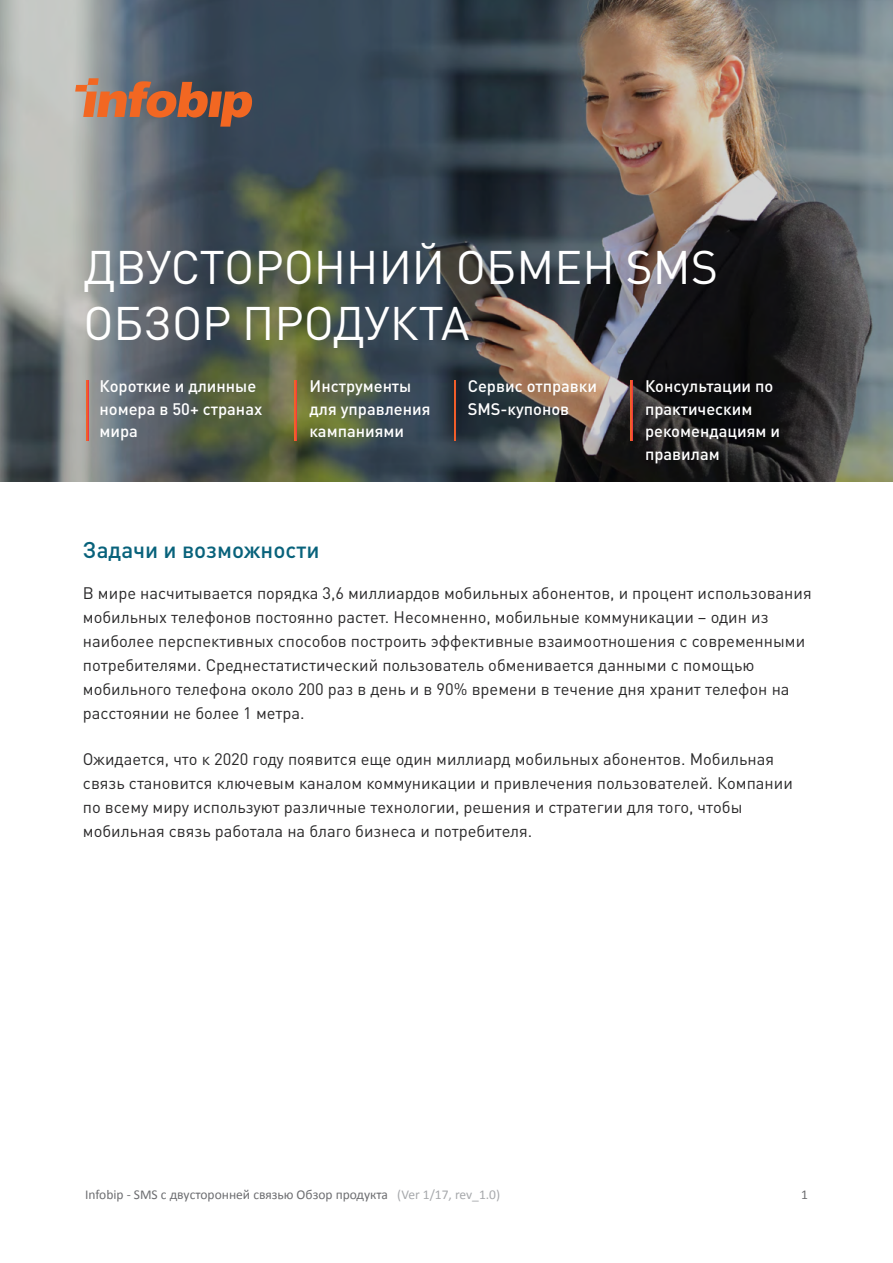
<style>
.page{position:relative;width:893px;height:1263px;background:#fff}
.page>*{position:absolute;margin:0;border:0;box-sizing:border-box;transform-origin:0 0}
.t1{font:46.5px/55.8px "DIN Pro";color:#fff}
.t2{font:500 22.5px "DIN Pro";color:#08627b}
.t3{font:16.5px/24px "DIN Pro";color:#292829}
.t4{font:500 16.5px/22.5px "DIN Pro";color:#fff}
.t5{font:13.5px "Calibri";color:#6d6e71}
.s1{color:#a7a9ac}
</style>
<div class="page">
<img style="left:0;top:0;width:893px;height:482px">
<svg style="left:75px;top:78px;width:177px;height:49px"></svg>
<hr style="left:87px;top:380px;width:1px;height:60px;background:#f1582f">
<hr style="left:295px;top:380px;width:1px;height:60px;background:#f15b2c">
<hr style="left:454px;top:380px;width:2px;height:60px;background:#f15d2a">
<hr style="left:631px;top:380px;width:1px;height:60px;background:#f15a2d">
<h1 class="t1" style="left:83px;top:235px;width:636px">ДВУСТОРОННИЙ ОБМЕН SMS<br>ОБЗОР ПРОДУКТА</h1>
<p class="t4" style="left:99px;top:373px;width:164px">Короткие и длинные номера в 50+ странах мира</p>
<p class="t4" style="left:468px;top:373px;width:131px">Сервис отправки<br>SMS-купонов</p>
<p class="t4" style="left:645px;top:373px;width:137px">Консультации по практическим рекомендациям и правилам</p>
<p class="t4" style="left:310px;top:373px;width:122px">Инструменты для управления кампаниями</p>
<h2 class="t2" style="left:83px;top:532px;width:238px">Задачи и возможности</h2>
<p class="t3" style="left:83px;top:580px;width:730px">В мире насчитывается порядка 3,6 миллиардов мобильных абонентов, и процент использования мобильных телефонов постоянно растет. Несомненно, мобильные коммуникации – один из наиболее перспективных способов построить эффективные взаимоотношения с современными потребителями. Среднестатистический пользователь обменивается данными с помощью мобильного телефона около 200 раз в день и в 90% времени в течение дня хранит телефон на расстоянии не более 1 метра.</p>
<p class="t3" style="left:83px;top:745px;width:711px">Ожидается, что к 2020 году появится еще один миллиард мобильных абонентов. Мобильная связь становится ключевым каналом коммуникации и привлечения пользователей. Компании по всему миру используют различные технологии, решения и стратегии для того, чтобы мобильная связь работала на благо бизнеса и потребителя.</p>
<p class="t5" style="left:85px;top:1186px;width:417px">Infobip - SMS с двусторонней связью Обзор продукта <span class="s1">(Ver 1/17, rev_1.0)</span></p>
<p class="t5" style="left:801px;top:1186px;width:8px">1</p>
</div>
